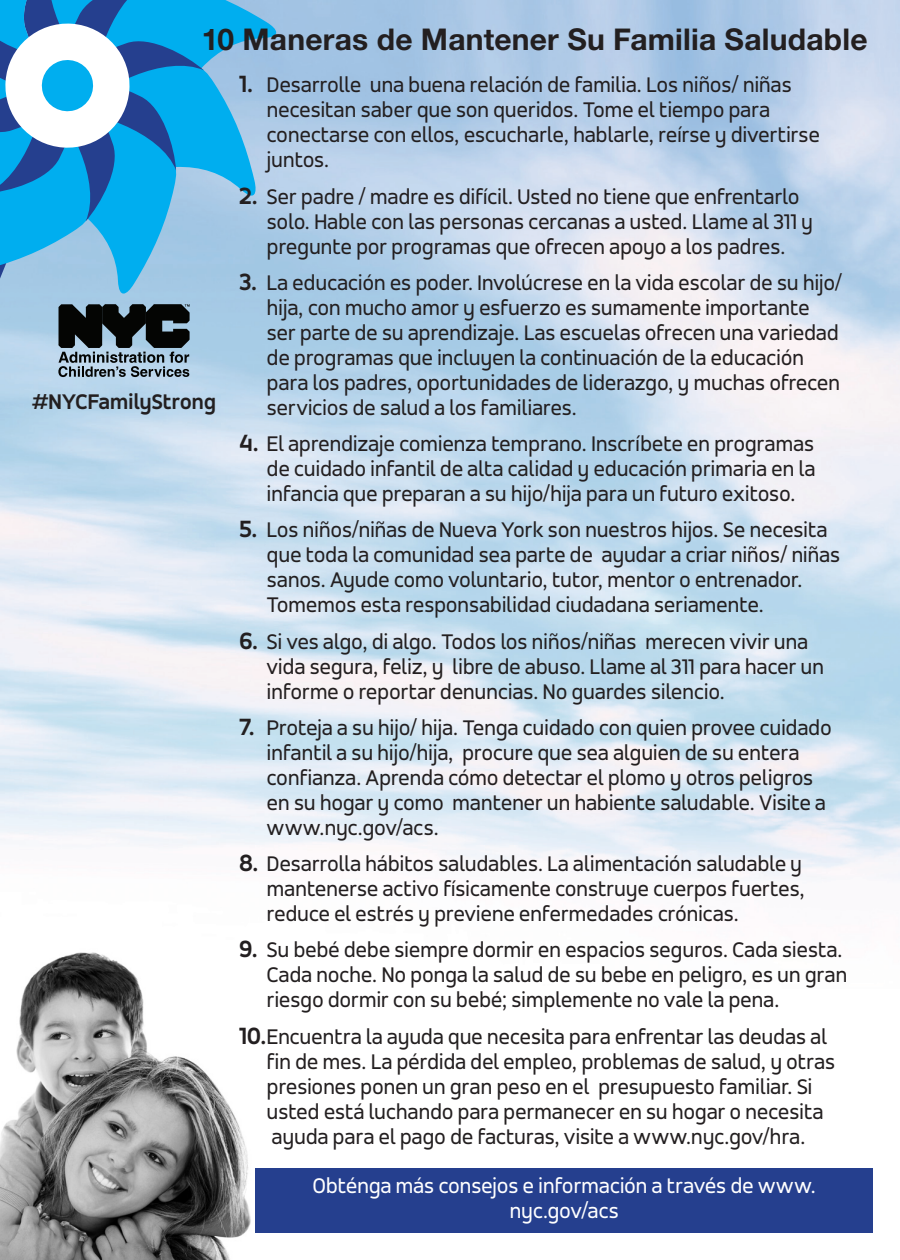
<style>
.page{position:relative;width:900px;height:1260px;background:#fff}
.page>*{position:absolute;margin:0;border:0;box-sizing:border-box;transform-origin:0 0}
.t1{font:700 30px "Helvetica Neue LT Std";letter-spacing:.01em;color:#231f20}
.t2{font:22.5px/25px "Accord";letter-spacing:.01em;color:#231f20}
.BULLETS{font:22.5px/25px "Accord";letter-spacing:.01em;color:#fff;text-align:center}
.t3{font:700 22.5px "Accord";letter-spacing:.01em;color:#231f20}
.s1{font-weight:700;font-size:25px}
</style>
<div class="page">
<svg style="left:0;top:0;width:282px;height:431px;background:#6eb3d9"></svg>
<img style="left:0;top:952px;width:256px;height:308px">
<div style="left:256px;top:1168px;width:617px;height:65px;background:#253f8e"></div>
<p class="t1" style="left:202px;top:21px;width:668px">10 Maneras de Mantener Su Familia Saludable</p>
<p class="t3" style="left:32px;top:389px;width:185px">#NYCFamilyStrong</p>
<p class="t2" style="left:267px;top:73px;width:554px;text-indent:-28px"><span class="s1">1.</span> Desarrolle una buena relación de familia. Los niños/ niñas necesitan saber que son queridos. Tome el tiempo para conectarse con ellos, escucharle, hablarle, reírse y divertirse juntos.</p>
<p class="t2" style="left:267px;top:184px;width:548px;text-indent:-28px"><span class="s1">2.</span> Ser padre / madre es difícil. Usted no tiene que enfrentarlo solo. Hable con las personas cercanas a usted. Llame al 311 y pregunte por programas que ofrecen apoyo a los padres.</p>
<p class="t2" style="left:267px;top:270px;width:577px;text-indent:-28px"><span class="s1">3.</span> La educación es poder. Involúcrese en la vida escolar de su hijo/ hija, con mucho amor y esfuerzo es sumamente importante ser parte de su aprendizaje. Las escuelas ofrecen una variedad de programas que incluyen la continuación de la educación para los padres, oportunidades de liderazgo, y muchas ofrecen servicios de salud a los familiares.</p>
<p class="t2" style="left:267px;top:431px;width:550px;text-align:justify;text-indent:-28px"><span class="s1">4.</span> El aprendizaje comienza temprano. Inscríbete en programas de cuidado infantil de alta calidad y educación primaria en la infancia que preparan a su hijo/hija para un futuro exitoso.</p>
<p class="t2" style="left:267px;top:518px;width:575px;text-indent:-28px"><span class="s1">5.</span> Los niños/niñas de Nueva York son nuestros hijos. Se necesita que toda la comunidad sea parte de ayudar a criar niños/ niñas sanos. Ayude como voluntario, tutor, mentor o entrenador.<br>Tomemos esta responsabilidad ciudadana seriamente.</p>
<p class="t2" style="left:267px;top:629px;width:558px;text-indent:-28px"><span class="s1">6.</span> Si ves algo, di algo. Todos los niños/niñas merecen vivir una vida segura, feliz, y libre de abuso. Llame al 311 para hacer un informe o reportar denuncias. No guardes silencio.</p>
<p class="t2" style="left:267px;top:715px;width:566px;text-indent:-28px"><span class="s1">7.</span> Proteja a su hijo/ hija. Tenga cuidado con quien provee cuidado infantil a su hijo/hija, procure que sea alguien de su entera confianza. Aprenda cómo detectar el plomo y otros peligros en su hogar y como mantener un habiente saludable. Visite a www.nyc.gov/acs.</p>
<p class="t2" style="left:267px;top:851px;width:539px;text-align:justify;text-indent:-28px"><span class="s1">8.</span> Desarrolla hábitos saludables. La alimentación saludable y mantenerse activo físicamente construye cuerpos fuertes, reduce el estrés y previene enfermedades crónicas.</p>
<p class="t2" style="left:267px;top:938px;width:582px;text-indent:-28px"><span class="s1">9.</span> Su bebé debe siempre dormir en espacios seguros. Cada siesta.<br>Cada noche. No ponga la salud de su bebe en peligro, es un gran riesgo dormir con su bebé; simplemente no vale la pena.</p>
<p class="t2" style="left:267px;top:1024px;width:570px;text-indent:-28px"><span class="s1">10.</span>Encuentra la ayuda que necesita para enfrentar las deudas al fin de mes. La pérdida del empleo, problemas de salud, y otras presiones ponen un gran peso en el presupuesto familiar. Si usted está luchando para permanecer en su hogar o necesita ayuda para el pago de facturas, visite a www.nyc.gov/hra.</p>
<p class="BULLETS" style="left:313px;top:1173px;width:504px">Obténga más consejos e información a través de www. nyc.gov/acs</p>
</div>
